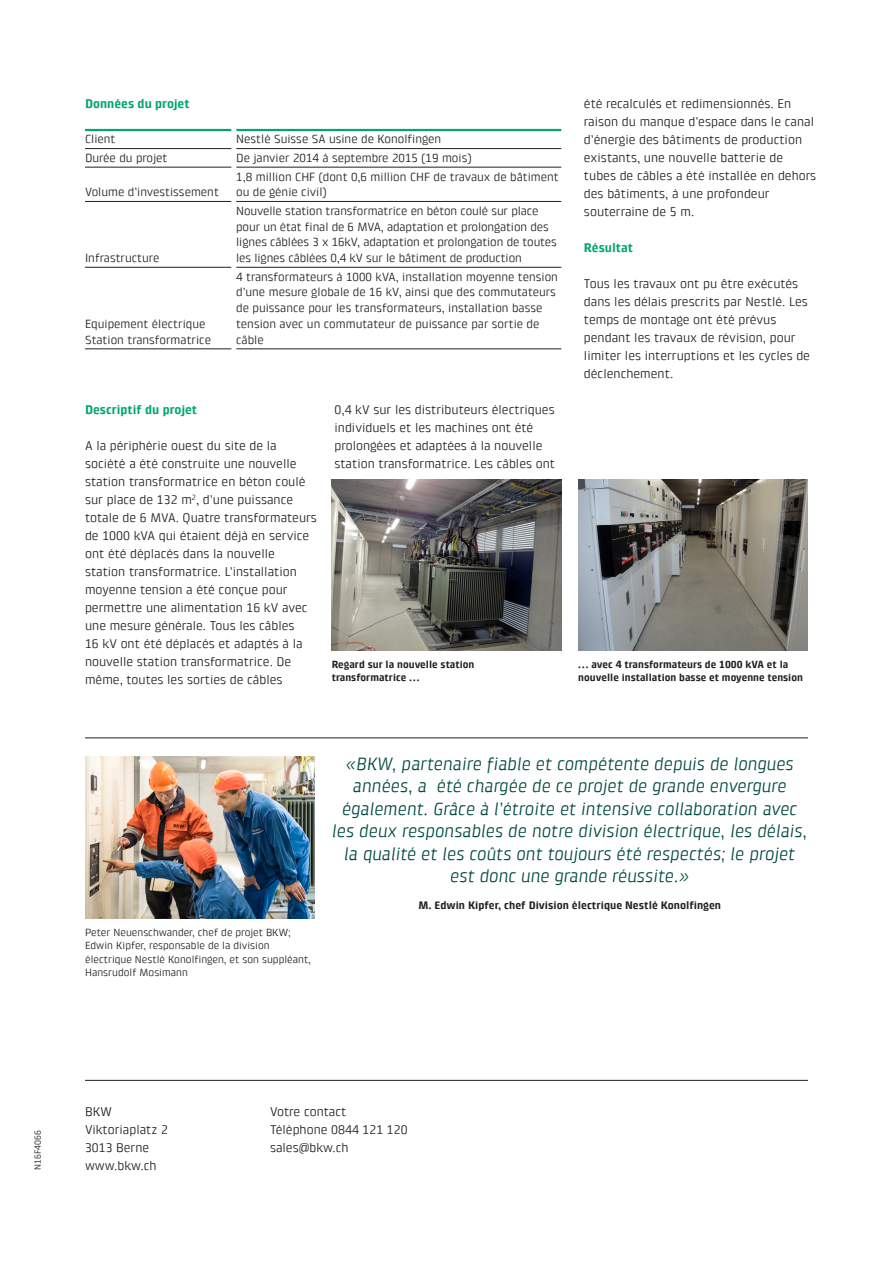
<style>
.page{position:relative;width:893px;height:1263px;background:#fff}
.page>*{position:absolute;margin:0;border:0;box-sizing:border-box;transform-origin:0 0}
.BKW_Quotation_12_15p{font:italic 18px/22.5px "Klint Pro";color:#004a41;text-align:center}
.BKW_Copy_8_5_12pt_Re{font:12.75px/18px "Klint Pro";color:#231f20}
.BKW_Address_8_5_12pt{font:12.75px "Klint Pro";color:#231f20}
.BKW_Subheadline_2_8{font:700 12.75px "Klint Pro";color:#00a66e}
.BKW_Table_8_10_5pt_R{font:12px/15.8px "Klint Pro";color:#231f20}
.BKW_Quotation_12_15p-2{font:700 11.1px "Klint Pro";color:#231f20}
.BKW_Caption_7_9pt_Re{font:10.5px/13.5px "Klint Pro";color:#231f20}
.BKW_Caption_7_9pt_Bo{font:700 10.5px/13.5px "Klint Pro";color:#231f20}
.BKW_Printnumber_6_8p{font:9px "Klint Pro";color:#231f20}
</style>
<div class="page">
<hr style="left:85px;top:1080px;width:723px;height:1px;background:#231f20">
<hr style="left:85px;top:148px;width:147px;height:1px;background:#231f20">
<hr style="left:236px;top:148px;width:325px;height:1px;background:#231f20">
<hr style="left:85px;top:167px;width:147px;height:1px;background:#231f20">
<hr style="left:236px;top:167px;width:325px;height:1px;background:#231f20">
<hr style="left:85px;top:201px;width:147px;height:1px;background:#231f20">
<hr style="left:236px;top:201px;width:325px;height:1px;background:#231f20">
<hr style="left:85px;top:267px;width:147px;height:1px;background:#231f20">
<hr style="left:236px;top:267px;width:325px;height:1px;background:#231f20">
<hr style="left:85px;top:349px;width:147px;height:1px;background:#231f20">
<hr style="left:236px;top:349px;width:325px;height:1px;background:#231f20">
<hr style="left:85px;top:129px;width:147px;height:2px;background:#00a66e">
<hr style="left:236px;top:129px;width:325px;height:2px;background:#00a66e">
<hr style="left:85px;top:738px;width:723px;height:1px;background:#231f20">
<img style="left:85px;top:756px;width:230px;height:162px">
<img style="left:332px;top:480px;width:229px;height:170px">
<img style="left:578px;top:480px;width:230px;height:170px">
<p class="BKW_Subheadline_2_8" style="left:85px;top:96px;width:106px">Données du projet</p>
<p class="BKW_Table_8_10_5pt_R" style="left:85px;top:131px;width:32px">Client</p>
<p class="BKW_Table_8_10_5pt_R" style="left:236px;top:131px;width:207px">Nestlé Suisse SA usine de Konolfingen</p>
<p class="BKW_Table_8_10_5pt_R" style="left:85px;top:150px;width:84px">Durée du projet</p>
<p class="BKW_Table_8_10_5pt_R" style="left:236px;top:150px;width:237px">De janvier 2014 à septembre 2015 (19 mois)</p>
<p class="BKW_Table_8_10_5pt_R" style="left:85px;top:184px;width:135px">Volume d’investissement</p>
<p class="BKW_Table_8_10_5pt_R" style="left:236px;top:169px;width:324px">1,8 million CHF (dont 0,6 million CHF de travaux de bâtiment ou de génie civil)</p>
<p class="BKW_Table_8_10_5pt_R" style="left:85px;top:250px;width:76px">Infrastructure</p>
<p class="BKW_Table_8_10_5pt_R" style="left:85px;top:316px;width:122px">Equipement électrique</p>
<p class="BKW_Table_8_10_5pt_R" style="left:85px;top:332px;width:128px">Station transformatrice</p>
<p class="BKW_Table_8_10_5pt_R" style="left:236px;top:203px;width:322px">Nouvelle station transformatrice en béton coulé sur place pour un état final de 6 MVA, adaptation et prolongation des lignes câblées 3 x 16kV, adaptation et prolongation de toutes les lignes câblées 0,4 kV sur le bâtiment de production</p>
<p class="BKW_Table_8_10_5pt_R" style="left:236px;top:269px;width:323px">4 transformateurs à 1000 kVA, installation moyenne tension d’une mesure globale de 16 kV, ainsi que des commutateurs de puissance pour les transformateurs, installation basse tension avec un commutateur de puissance par sortie de câble</p>
<p class="BKW_Copy_8_5_12pt_Re" style="left:584px;top:95px;width:234px">été recalculés et redimensionnés. En raison du manque d’espace dans le canal d’énergie des bâtiments de production existants, une nouvelle batterie de tubes de câbles a été installée en dehors des bâtiments, à une profondeur souterraine de 5 m.</p>
<p class="BKW_Subheadline_2_8" style="left:584px;top:240px;width:51px">Résultat</p>
<p class="BKW_Copy_8_5_12pt_Re" style="left:584px;top:275px;width:228px">Tous les travaux ont pu être exécutés dans les délais prescrits par Nestlé. Les temps de montage ont été prévus pendant les travaux de révision, pour limiter les interruptions et les cycles de déclenchement.</p>
<p class="BKW_Subheadline_2_8" style="left:85px;top:402px;width:114px">Descriptif du projet</p>
<p class="BKW_Copy_8_5_12pt_Re" style="left:85px;top:437px;width:233px">A la périphérie ouest du site de la société a été construite une nouvelle station transformatrice en béton coulé sur place de 132 m<sup>2</sup>, d’une puissance totale de 6 MVA. Quatre transformateurs de 1000 kVA qui étaient déjà en service ont été déplacés dans la nouvelle station transformatrice. L’installation moyenne tension a été conçue pour permettre une alimentation 16 kV avec une mesure générale. Tous les câbles<br>16 kV ont été déplacés et adaptés à la nouvelle station transformatrice. De même, toutes les sorties de câbles</p>
<p class="BKW_Copy_8_5_12pt_Re" style="left:334px;top:401px;width:222px">0,4 kV sur les distributeurs électriques individuels et les machines ont été prolongées et adaptées à la nouvelle station transformatrice. Les câbles ont</p>
<p class="BKW_Caption_7_9pt_Bo" style="left:332px;top:658px;width:144px">Regard sur la nouvelle station transformatrice …</p>
<p class="BKW_Caption_7_9pt_Bo" style="left:578px;top:658px;width:226px">… avec 4 transformateurs de 1000 kVA et la nouvelle installation basse et moyenne tension</p>
<p class="BKW_Caption_7_9pt_Re" style="left:85px;top:925px;width:227px">Peter Neuenschwander, chef de projet BKW; Edwin Kipfer, responsable de la division électrique Nestlé Konolfingen, et son suppléant, Hansrudolf Mosimann</p>
<p class="BKW_Quotation_12_15p" style="left:332px;top:752px;width:476px">«BKW, partenaire fiable et compétente depuis de longues années, a été chargée de ce projet de grande envergure également. Grâce à l’étroite et intensive collaboration avec les deux responsables de notre division électrique, les délais, la qualité et les coûts ont toujours été respectés; le projet est donc une grande réussite.»</p>
<p class="BKW_Quotation_12_15p-2" style="left:418px;top:899px;width:304px">M. Edwin Kipfer, chef Division électrique Nestlé Konolfingen</p>
<p class="BKW_Printnumber_6_8p" style="left:33px;top:1170px;width:41px;rotate:-90deg">N16F4066</p>
<p class="BKW_Address_8_5_12pt" style="left:85px;top:1104px;width:28px">BKW</p>
<p class="BKW_Address_8_5_12pt" style="left:85px;top:1122px;width:84px">Viktoriaplatz 2</p>
<p class="BKW_Address_8_5_12pt" style="left:85px;top:1140px;width:66px">3013 Berne</p>
<p class="BKW_Address_8_5_12pt" style="left:85px;top:1158px;width:73px">www.bkw.ch</p>
<p class="BKW_Address_8_5_12pt" style="left:270px;top:1104px;width:78px">Votre contact</p>
<p class="BKW_Address_8_5_12pt" style="left:270px;top:1122px;width:139px">Téléphone 0844 121 120</p>
<p class="BKW_Address_8_5_12pt" style="left:270px;top:1140px;width:80px">sales@bkw.ch</p>
</div>
